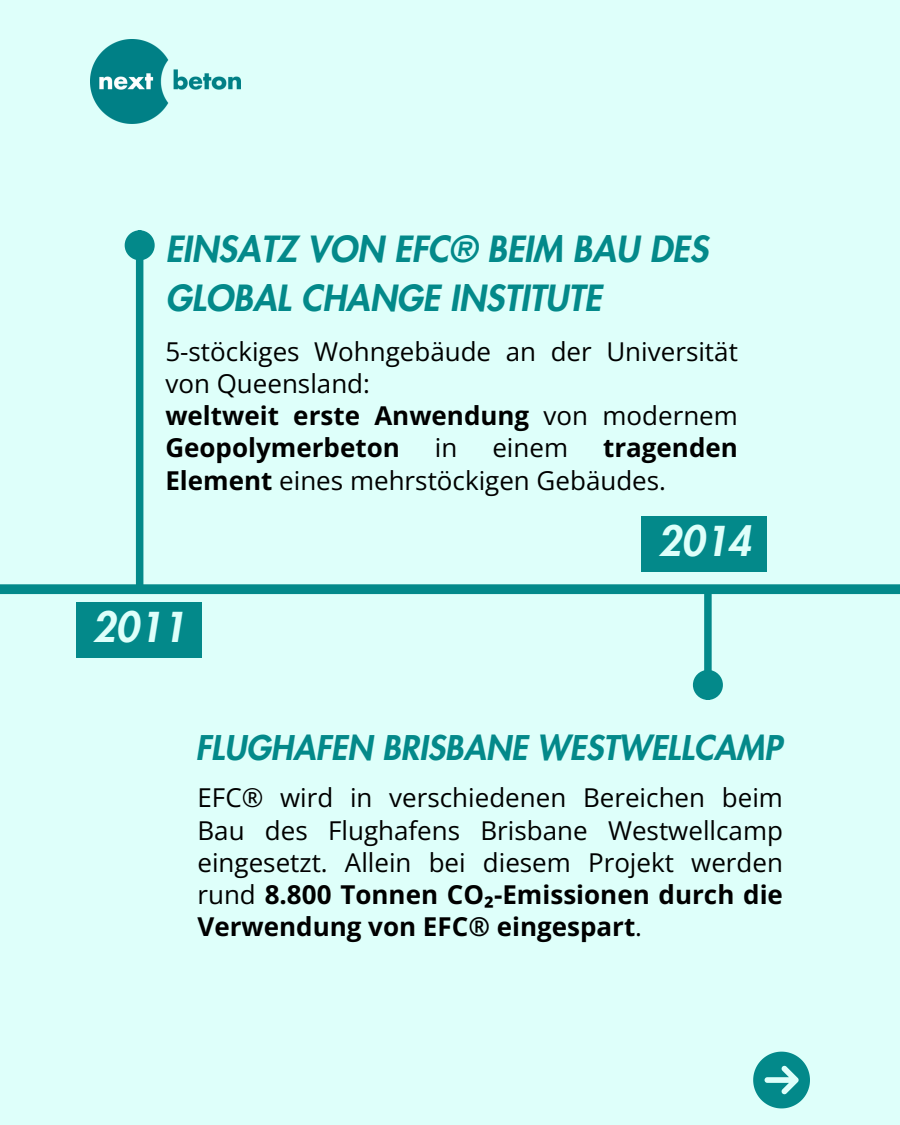
<style>
.page{position:relative;width:900px;height:1125px;background:#defffa}
.page>*{position:absolute;margin:0;border:0;box-sizing:border-box;transform-origin:0 0}
.t1{font:italic 800 40.3px "Futura LT Pro";color:#defffa}
.t2{font:italic 800 35.3px/48.8px "Futura LT Pro";color:#03898a}
.t3{font:italic 800 33.3px "Futura LT Pro";color:#03898a}
.t4{font:26px/32.2px "Open Sans";color:#000}
.t5{font:700 26px/32.2px "Open Sans";color:#000}
.s1{font-weight:400}
.s2{font-weight:700}
</style>
<div class="page">
<img style="left:90px;top:39px;width:151px;height:84px">
<svg style="left:753px;top:1052px;width:57px;height:56px"></svg>
<div style="left:0;top:584px;width:900px;height:10px;background:#03898a"></div>
<div style="left:76px;top:602px;width:125px;height:56px;background:#03898a"></div>
<div style="left:136px;top:258px;width:7px;height:331px;background:#03898a"></div>
<div style="left:128px;top:234px;width:23px;height:23px;background:#03898a;border-radius:50%"></div>
<div style="left:125px;top:230px;width:30px;height:30px;border:8px solid #03898a;border-radius:50%"></div>
<div style="left:704px;top:587px;width:8px;height:85px;background:#03898a"></div>
<div style="left:697px;top:674px;width:22px;height:22px;background:#03898a;border-radius:50%"></div>
<div style="left:693px;top:670px;width:30px;height:30px;border:8px solid #03898a;border-radius:50%"></div>
<div style="left:642px;top:516px;width:125px;height:56px;background:#03898a"></div>
<p class="t2" style="left:165px;top:226px;width:544px">EINSATZ VON EFC® BEIM BAU DES<br>GLOBAL CHANGE INSTITUTE</p>
<p class="t4" style="left:165px;top:334px;width:574px">5-stöckiges Wohngebäude an der Universität von Queensland:</p>
<h1 class="t5" style="left:165px;top:399px;width:574px">weltweit erste Anwendung <span class="s1">von modernem<br></span>Geopolymerbeton</h1>
<h1 class="t4" style="left:165px;top:431px;width:574px;text-indent:438px"><span class="s2">tragenden<br>Element</span> eines mehrstöckigen Gebäudes.</h1>
<p class="t1" style="left:658px;top:523px;width:95px">2014</p>
<h1 class="t4" style="left:435px;top:431px;width:24px">in</h1>
<h1 class="t4" style="left:492px;top:431px;width:77px">einem</h1>
<h2 class="t1" style="left:92px;top:609px;width:95px">2011</h2>
<p class="t3" style="left:195px;top:732px;width:588px">FLUGHAFEN BRISBANE WESTWELLCAMP</p>
<p class="t4" style="left:197px;top:781px;width:587px;text-align:justify">EFC® wird in verschiedenen Bereichen beim Bau des Flughafens Brisbane Westwellcamp eingesetzt. Allein bei diesem Projekt werden rund <span class="s2">8.800 Tonnen CO₂-Emissionen durch die Verwendung von EFC® eingespart</span>.</p>
</div>
